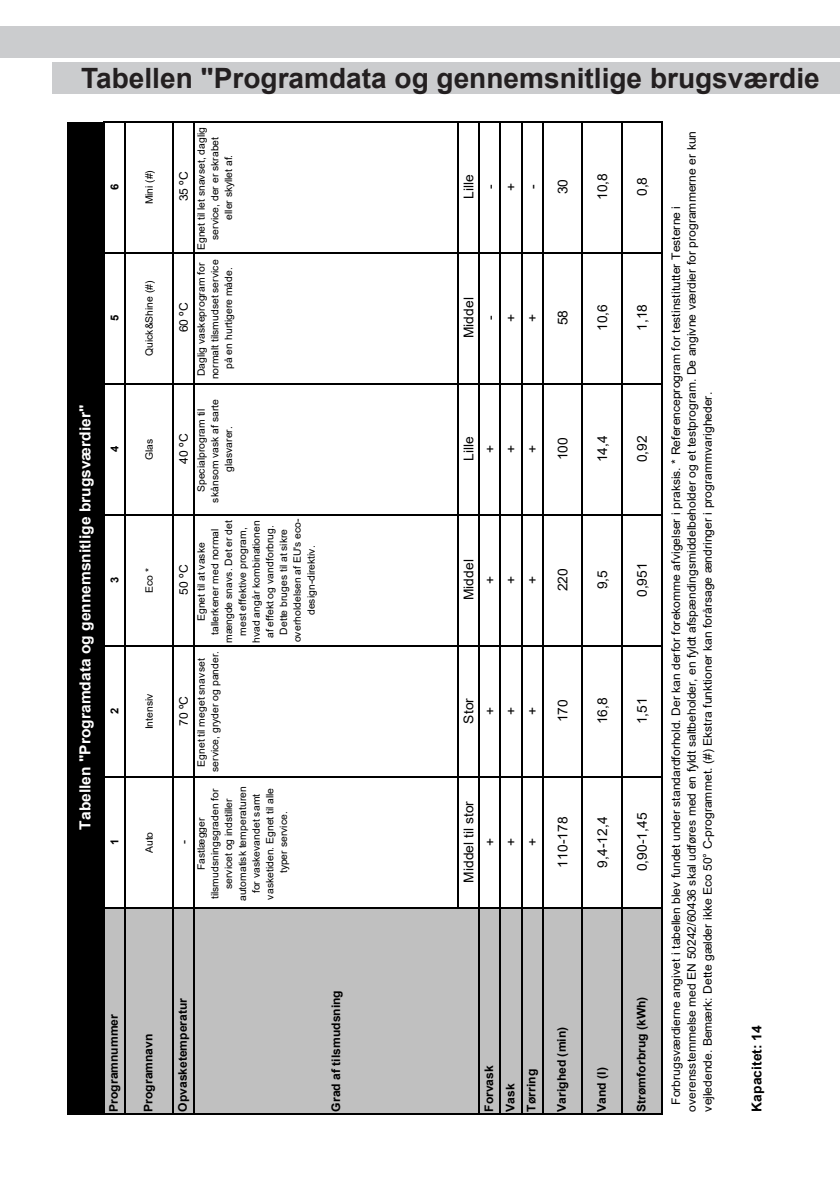
<style>
.page{position:relative;width:840px;height:1191px;background:#fff}
.page>*{position:absolute;margin:0;border:0;box-sizing:border-box;transform-origin:0 0}
.Ana_Baslik{font:700 28px "Arial";color:#231f20}
.t1{font:700 15.2px "Arial";color:#fff}
.t2{font:13.6px "Arial";letter-spacing:.005em;color:#000}
.t3{font:700 13.6px "Arial";letter-spacing:.01em;color:#000}
.t4{font:11.8px/15.8px "Arial";color:#000}
.t5{font:700 11.8px/21.2px "Arial";color:#000}
.t6{font:700 11px "Arial";color:#000}
.t7{font:10.2px/13.8px "Arial";letter-spacing:.01em;color:#000;text-align:center}
</style>
<div class="page">
<div style="left:69px;top:122px;width:35px;height:991px;background:#000"></div>
<div style="left:104px;top:908px;width:21px;height:205px;background:#c0c0c0"></div>
<div style="left:125px;top:908px;width:536px;height:205px;background:#c0c0c0"></div>
<svg style="left:662px;top:122px;width:1px;height:991px"></svg>
<hr style="left:67px;top:1113px;width:595px;height:2px;background:#000">
<hr style="left:105px;top:907px;width:557px;height:2px;background:#000">
<hr style="left:105px;top:776px;width:557px;height:2px;background:#000">
<hr style="left:105px;top:645px;width:557px;height:2px;background:#000">
<hr style="left:105px;top:514px;width:557px;height:2px;background:#000">
<hr style="left:105px;top:383px;width:557px;height:2px;background:#000">
<hr style="left:105px;top:252px;width:557px;height:2px;background:#000">
<hr style="left:105px;top:121px;width:557px;height:2px;background:#000">
<hr style="left:67px;top:122px;width:2px;height:991px;background:#000">
<hr style="left:103px;top:121px;width:2px;height:992px;background:#000">
<hr style="left:124px;top:121px;width:2px;height:992px;background:#000">
<hr style="left:172px;top:121px;width:2px;height:992px;background:#000">
<hr style="left:193px;top:121px;width:2px;height:992px;background:#000">
<hr style="left:457px;top:121px;width:2px;height:786px;background:#000">
<hr style="left:478px;top:121px;width:2px;height:992px;background:#000">
<hr style="left:499px;top:121px;width:2px;height:992px;background:#000">
<hr style="left:520px;top:121px;width:2px;height:992px;background:#000">
<hr style="left:541px;top:121px;width:2px;height:992px;background:#000">
<hr style="left:581px;top:121px;width:2px;height:992px;background:#000">
<hr style="left:621px;top:121px;width:1px;height:992px;background:#000">
<hr style="left:660px;top:121px;width:2px;height:992px;background:#000">
<div style="left:53px;top:62px;width:786px;height:32px;background:#cbccce"></div>
<div style="left:0;top:26px;width:839px;height:32px;background:#cbccce"></div>
<p class="Ana_Baslik" style="left:81px;top:59px;width:739px">Tabellen "Programdata og gennemsnitlige brugsværdie</p>
<p class="t6" style="left:107px;top:190px;width:8px;rotate:-90deg">6</p>
<p class="t6" style="left:107px;top:321px;width:8px;rotate:-90deg">5</p>
<p class="t1" style="left:74px;top:829px;width:426px;rotate:-90deg">Tabellen "Programdata og gennemsnitlige brugsværdier"</p>
<p class="t6" style="left:107px;top:452px;width:8px;rotate:-90deg">4</p>
<p class="t6" style="left:107px;top:583px;width:8px;rotate:-90deg">3</p>
<p class="t6" style="left:107px;top:714px;width:8px;rotate:-90deg">2</p>
<p class="t6" style="left:107px;top:845px;width:8px;rotate:-90deg">1</p>
<p class="t7" style="left:142px;top:204px;width:36px;rotate:-90deg">Mini (#)</p>
<p class="t7" style="left:142px;top:356px;width:77px;rotate:-90deg">Quick&amp;Shine (#)</p>
<p class="t7" style="left:142px;top:460px;width:23px;rotate:-90deg">Glas</p>
<p class="t7" style="left:142px;top:592px;width:26px;rotate:-90deg">Eco *</p>
<p class="t7" style="left:142px;top:729px;width:37px;rotate:-90deg">Intensiv</p>
<p class="t7" style="left:142px;top:853px;width:23px;rotate:-90deg">Auto</p>
<p class="t4" style="left:175px;top:201px;width:31px;rotate:-90deg">35 ºC</p>
<p class="t4" style="left:175px;top:332px;width:31px;rotate:-90deg">60 ºC</p>
<p class="t4" style="left:175px;top:463px;width:31px;rotate:-90deg">40 ºC</p>
<p class="t4" style="left:175px;top:594px;width:31px;rotate:-90deg">50 ºC</p>
<p class="t4" style="left:175px;top:725px;width:31px;rotate:-90deg">70 ºC</p>
<p class="t4" style="left:175px;top:844px;width:6px;rotate:-90deg">-</p>
<p class="t7" style="left:194px;top:250px;width:124px;rotate:-90deg">Egnet til let snavset, daglig service, der er skrabet eller skyllet af.</p>
<p class="t7" style="left:194px;top:379px;width:121px;rotate:-90deg">Daglig vaskeprogram for normalt tilsmudset service på en hurtigere måde.</p>
<p class="t7" style="left:194px;top:502px;width:105px;rotate:-90deg">Specialprogram til skånsom vask af sarte glasvarer.</p>
<p class="t7" style="left:194px;top:643px;width:126px;rotate:-90deg">Egnet til at vaske tallerkener med normal mængde snavs. Det er det mest effektive program, hvad angår kombinationen af effekt og vandforbrug.<br>Dette bruges til at sikre overholdelsen af EU's eco&shy;design-direktiv.</p>
<p class="t7" style="left:194px;top:771px;width:122px;rotate:-90deg">Egnet til meget snavset service, gryder og pander.</p>
<p class="t7" style="left:194px;top:901px;width:116px;rotate:-90deg">Fastlægger tilsmudsningsgraden for servicet og indstiller automatisk temperaturen for vaskevandet samt vasketiden. Egnet til alle typer service.</p>
<p class="t5" style="left:103px;top:1111px;width:99px;rotate:-90deg">Programnummer</p>
<p class="t5" style="left:138px;top:1111px;width:79px;rotate:-90deg">Programnavn</p>
<p class="t5" style="left:172px;top:1111px;width:115px;rotate:-90deg">Opvasketemperatur</p>
<p class="t5" style="left:325px;top:1111px;width:123px;rotate:-90deg">Grad af tilsmudsning</p>
<p class="t2" style="left:459px;top:199px;width:26px;rotate:-90deg">Lille</p>
<p class="t2" style="left:480px;top:189px;width:6px;rotate:-90deg">-</p>
<p class="t2" style="left:501px;top:191px;width:10px;rotate:-90deg">+</p>
<p class="t2" style="left:522px;top:189px;width:6px;rotate:-90deg">-</p>
<p class="t2" style="left:553px;top:194px;width:17px;rotate:-90deg">30</p>
<p class="t2" style="left:459px;top:338px;width:42px;rotate:-90deg">Middel</p>
<p class="t2" style="left:480px;top:320px;width:6px;rotate:-90deg">-</p>
<p class="t2" style="left:501px;top:322px;width:10px;rotate:-90deg">+</p>
<p class="t2" style="left:522px;top:322px;width:10px;rotate:-90deg">+</p>
<p class="t2" style="left:553px;top:325px;width:17px;rotate:-90deg">58</p>
<p class="t2" style="left:459px;top:461px;width:26px;rotate:-90deg">Lille</p>
<p class="t2" style="left:480px;top:453px;width:10px;rotate:-90deg">+</p>
<p class="t2" style="left:501px;top:453px;width:10px;rotate:-90deg">+</p>
<p class="t2" style="left:522px;top:453px;width:10px;rotate:-90deg">+</p>
<p class="t2" style="left:553px;top:460px;width:25px;rotate:-90deg">100</p>
<p class="t2" style="left:459px;top:600px;width:42px;rotate:-90deg">Middel</p>
<p class="t2" style="left:480px;top:584px;width:10px;rotate:-90deg">+</p>
<p class="t2" style="left:501px;top:584px;width:10px;rotate:-90deg">+</p>
<p class="t2" style="left:522px;top:584px;width:10px;rotate:-90deg">+</p>
<p class="t2" style="left:553px;top:591px;width:25px;rotate:-90deg">220</p>
<p class="t2" style="left:459px;top:723px;width:27px;rotate:-90deg">Stor</p>
<p class="t2" style="left:480px;top:715px;width:10px;rotate:-90deg">+</p>
<p class="t2" style="left:501px;top:715px;width:10px;rotate:-90deg">+</p>
<p class="t2" style="left:522px;top:715px;width:10px;rotate:-90deg">+</p>
<p class="t2" style="left:553px;top:722px;width:25px;rotate:-90deg">170</p>
<p class="t2" style="left:459px;top:882px;width:83px;rotate:-90deg">Middel til stor</p>
<p class="t2" style="left:480px;top:846px;width:10px;rotate:-90deg">+</p>
<p class="t2" style="left:501px;top:846px;width:10px;rotate:-90deg">+</p>
<p class="t2" style="left:522px;top:846px;width:10px;rotate:-90deg">+</p>
<p class="t2" style="left:553px;top:867px;width:53px;rotate:-90deg">110-178</p>
<p class="t5" style="left:478px;top:1111px;width:48px;rotate:-90deg">Forvask<br>Vask<br>Tørring</p>
<p class="t5" style="left:551px;top:1111px;width:86px;rotate:-90deg">Varighed (min)</p>
<p class="t2" style="left:592px;top:200px;width:29px;rotate:-90deg">10,8</p>
<p class="t2" style="left:592px;top:331px;width:29px;rotate:-90deg">10,6</p>
<p class="t2" style="left:592px;top:462px;width:29px;rotate:-90deg">14,4</p>
<p class="t2" style="left:592px;top:589px;width:21px;rotate:-90deg">9,5</p>
<p class="t2" style="left:592px;top:724px;width:29px;rotate:-90deg">16,8</p>
<p class="t2" style="left:592px;top:867px;width:53px;rotate:-90deg">9,4-12,4</p>
<p class="t5" style="left:590px;top:1111px;width:46px;rotate:-90deg">Vand (I)</p>
<p class="t2" style="left:632px;top:196px;width:21px;rotate:-90deg">0,8</p>
<p class="t2" style="left:632px;top:331px;width:29px;rotate:-90deg">1,18</p>
<p class="t2" style="left:632px;top:462px;width:29px;rotate:-90deg">0,92</p>
<p class="t2" style="left:632px;top:597px;width:36px;rotate:-90deg">0,951</p>
<p class="t2" style="left:632px;top:724px;width:29px;rotate:-90deg">1,51</p>
<p class="t2" style="left:632px;top:871px;width:60px;rotate:-90deg">0,90-1,45</p>
<p class="t5" style="left:630px;top:1111px;width:117px;rotate:-90deg">Strømforbrug (kWh)</p>
<p class="t4" style="left:667px;top:1111px;width:982px;text-indent:7px;rotate:-90deg">Forbrugsværdierne angivet i tabellen blev fundet under standardforhold. Der kan derfor forekomme afvigelser i praksis. * Referenceprogram for testinstitutter Testerne i overensstemmelse med EN 50242/60436 skal udføres med en fyldt saltbeholder, en fyldt afspændingsmiddelbeholder og et testprogram. De angivne værdier for programmerne er kun</p>
<p class="t4" style="left:699px;top:1111px;width:721px;rotate:-90deg">vejledende. Bemærk: Dette gælder ikke Eco 50° C-programmet. (#) Ekstra funktioner kan forårsage ændringer i programmvarigheder.</p>
<p class="t3" style="left:746px;top:1111px;width:88px;rotate:-90deg">Kapacitet: 14</p>
</div>
